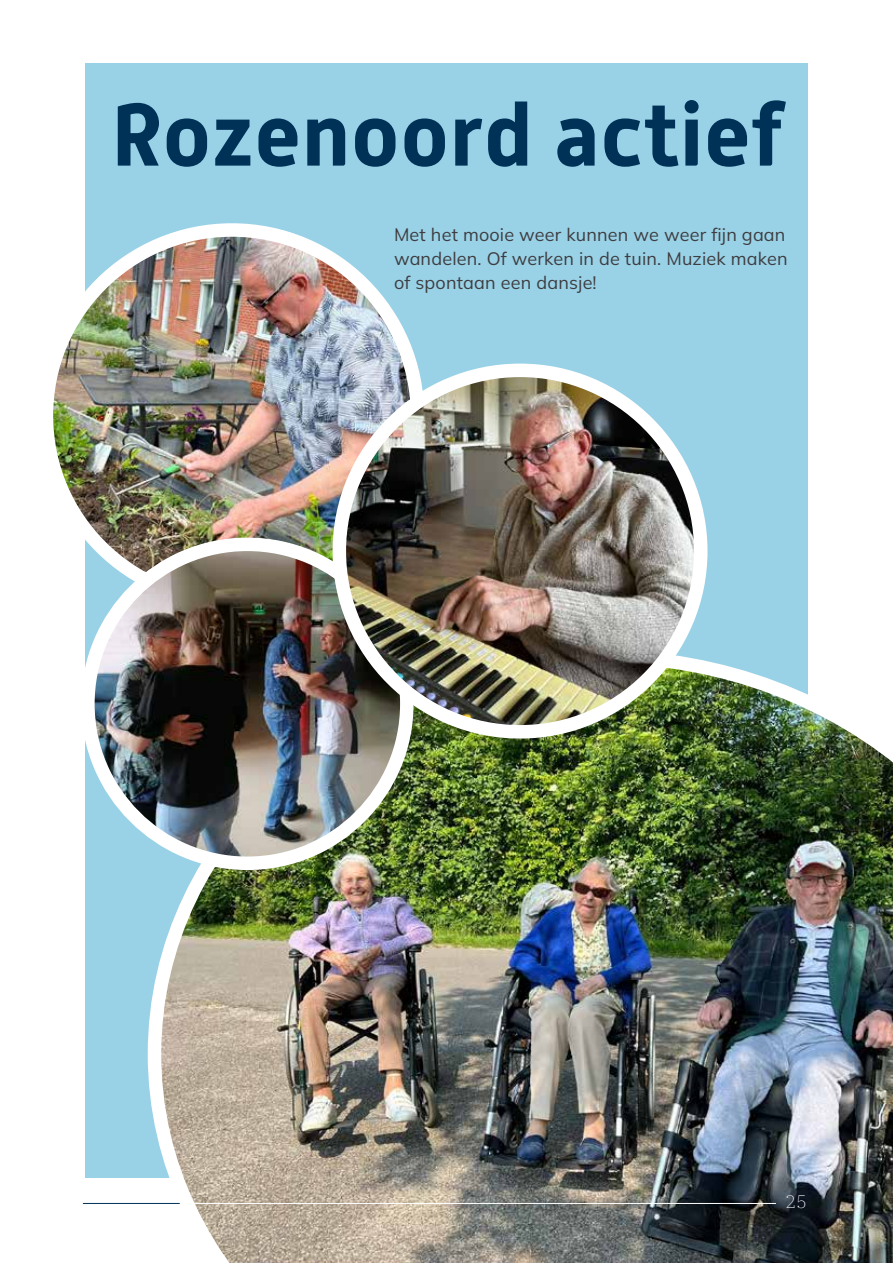
<style>
.page{position:relative;width:893px;height:1263px;background:#fff}
.page>*{position:absolute;margin:0;border:0;box-sizing:border-box;transform-origin:0 0}
.t1{font:700 88.2px "Alwyn New";letter-spacing:.01em;color:#003157}
.t2{font:200 18px/24px "Mulish";letter-spacing:.01em;color:#3e3d40;text-align:justify}
.t3{font:200 18px "IBM Plex Serif";color:#fff}
</style>
<div class="page">
<hr style="left:83px;top:1203px;width:693px;height:1px;background:#003157">
<div style="left:85px;top:64px;width:723px;height:1114px;background:#99d2e7"></div>
<img style="left:46px;top:230px;width:371px;height:371px;border-radius:185px">
<div style="left:40px;top:223px;width:384px;height:385px;border:14px solid #fff;border-radius:50%"></div>
<img style="left:148px;top:650px;width:745px;height:613px">
<img style="left:88px;top:544px;width:319px;height:319px;border-radius:159px">
<div style="left:81px;top:538px;width:333px;height:332px;border:14px solid #fff;border-radius:50%"></div>
<img style="left:339px;top:370px;width:362px;height:362px;border-radius:181px">
<div style="left:333px;top:364px;width:374px;height:374px;border:14px solid #fff;border-radius:50%"></div>
<hr style="left:187px;top:1203px;width:589px;height:1px;background:#fff">
<h1 class="t1" style="left:111px;top:84px;width:672px">Rozenoord actief</h1>
<p class="t2" style="left:394px;top:222px;width:395px">Met het mooie weer kunnen we weer fijn gaan wandelen. Of werken in de tuin. Muziek maken of spontaan een dansje!</p>
<p class="t3" style="left:785px;top:1188px;width:23px">25</p>
</div>
